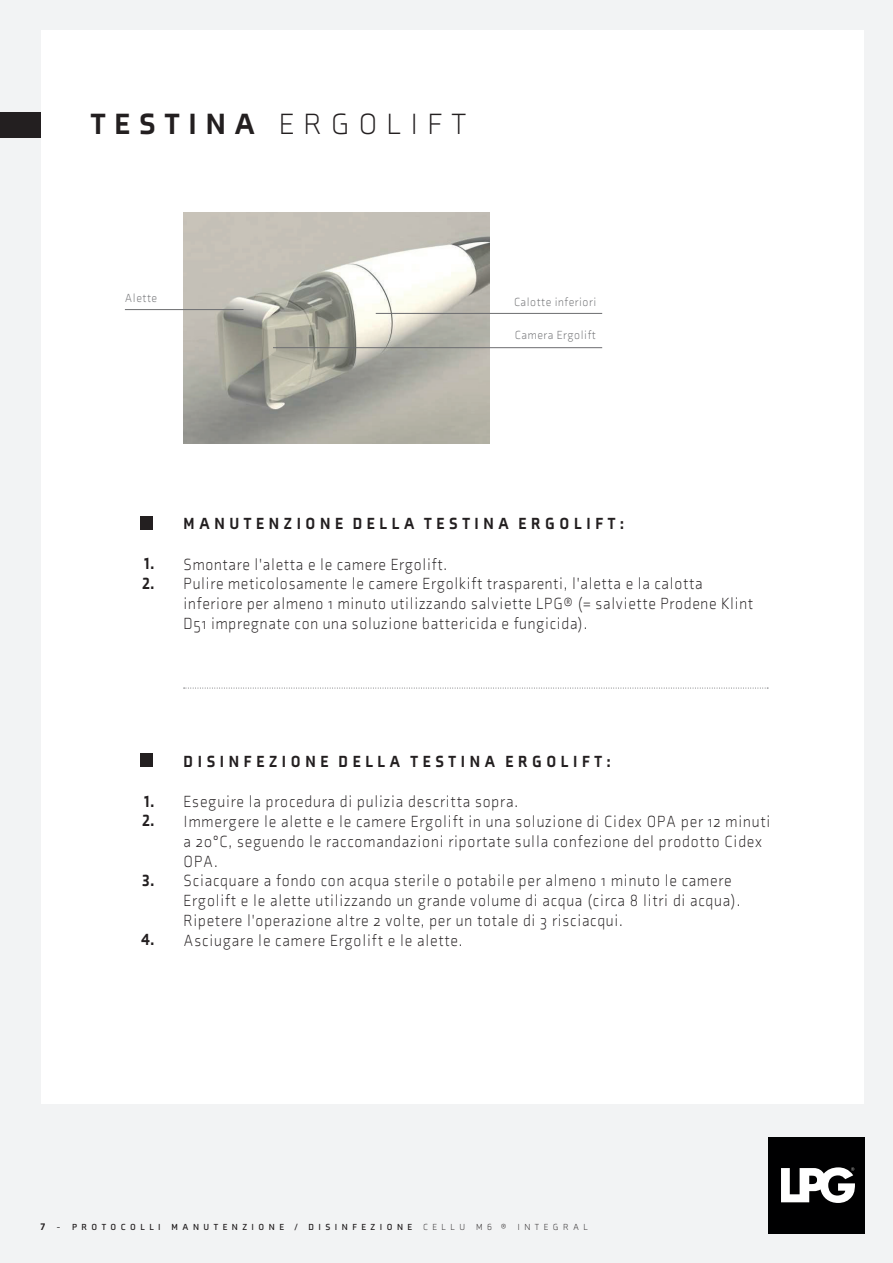
<style>
.page{position:relative;width:893px;height:1263px;background:#f2f3f4}
.page>*{position:absolute;margin:0;border:0;box-sizing:border-box;transform-origin:0 0}
.t1{font:300 30px "Axia";letter-spacing:.3em;color:#231f20}
.t2{font:300 16.5px/19.8px "Axia";letter-spacing:.055em;color:#231f20;scale:.91 1}
.t3{font:900 16.5px/19.8px "Axia";letter-spacing:.3em;color:#231f20;scale:.94 1}
.t4{font:300 12px "Axia";letter-spacing:.05em;color:#6c6d70;scale:.94 1}
.t5{font:700 9px "Axia";letter-spacing:.5em;color:#231f20}
.s1{font-weight:900}
.s2{font-weight:900;font-size:9.75px}
.s3{font-weight:400;font-size:9.75px}
.s4{font-weight:300}
</style>
<div class="page">
<div style="left:767px;top:1137px;width:97px;height:96px;background:#000001"></div>
<svg style="left:781px;top:1167px;width:74px;height:36px"></svg>
<div style="left:41px;top:30px;width:822px;height:1073px;background:#fff"></div>
<img style="left:184px;top:212px;width:306px;height:232px">
<div style="left:0;top:112px;width:41px;height:26px;background:#231f20"></div>
<div style="left:140px;top:516px;width:13px;height:13px;background:#231f20"></div>
<div style="left:140px;top:754px;width:13px;height:13px;background:#231f20"></div>
<hr style="left:125px;top:309px;width:118px;height:1px;background:#6c6d70">
<hr style="left:376px;top:313px;width:226px;height:1px;background:#6c6d70">
<hr style="left:273px;top:347px;width:329px;height:1px;background:#6c6d70">
<svg style="left:184px;top:688px;width:584px;height:1px"></svg>
<h1 class="t1" style="left:91px;top:107px;width:377px"><span class="s1">TESTINA</span> ERGOLIFT</h1>
<p class="t4" style="left:125px;top:290px;width:36px">Alette</p>
<p class="t4" style="left:514px;top:294px;width:89px">Calotte inferiori</p>
<p class="t4" style="left:515px;top:328px;width:88px">Camera Ergolift</p>
<p class="t3" style="left:142px;top:553px;width:14px">1.<br>2.</p>
<p class="t3" style="left:184px;top:514px;width:470px">MANUTENZIONE DELLA TESTINA ERGOLIFT:</p>
<p class="t2" style="left:184px;top:554px;width:627px">Smontare l'aletta e le camere Ergolift.<br>Pulire meticolosamente le camere Ergolkift trasparenti, l'aletta e la calotta inferiore per almeno 1 minuto utilizzando salviette LPG® (= salviette Prodene Klint D51 impregnate con una soluzione battericida e fungicida).</p>
<p class="t3" style="left:142px;top:791px;width:14px">1.<br>2.</p>
<p class="t3" style="left:142px;top:870px;width:14px">3.</p>
<p class="t3" style="left:141px;top:929px;width:15px">4.</p>
<p class="t3" style="left:184px;top:751px;width:456px">DISINFEZIONE DELLA TESTINA ERGOLIFT:</p>
<p class="t2" style="left:184px;top:791px;width:646px">Eseguire la procedura di pulizia descritta sopra.<br>Immergere le alette e le camere Ergolift in una soluzione di Cidex OPA per 12 minuti a 20°C, seguendo le raccomandazioni riportate sulla confezione del prodotto Cidex OPA.<br>Sciacquare a fondo con acqua sterile o potabile per almeno 1 minuto le camere Ergolift e le alette utilizzando un grande volume di acqua (circa 8 litri di acqua).<br>Ripetere l'operazione altre 2 volte, per un totale di 3 risciacqui.<br>Asciugare le camere Ergolift e le alette.</p>
<p class="t5" style="left:41px;top:1221px;width:549px"><span class="s2">7</span> <span class="s3">-</span> PROTOCOLLI MANUTENZIONE / DISINFEZIONE <span class="s4">CELLU M6 ® INTEGRAL</span></p>
</div>
